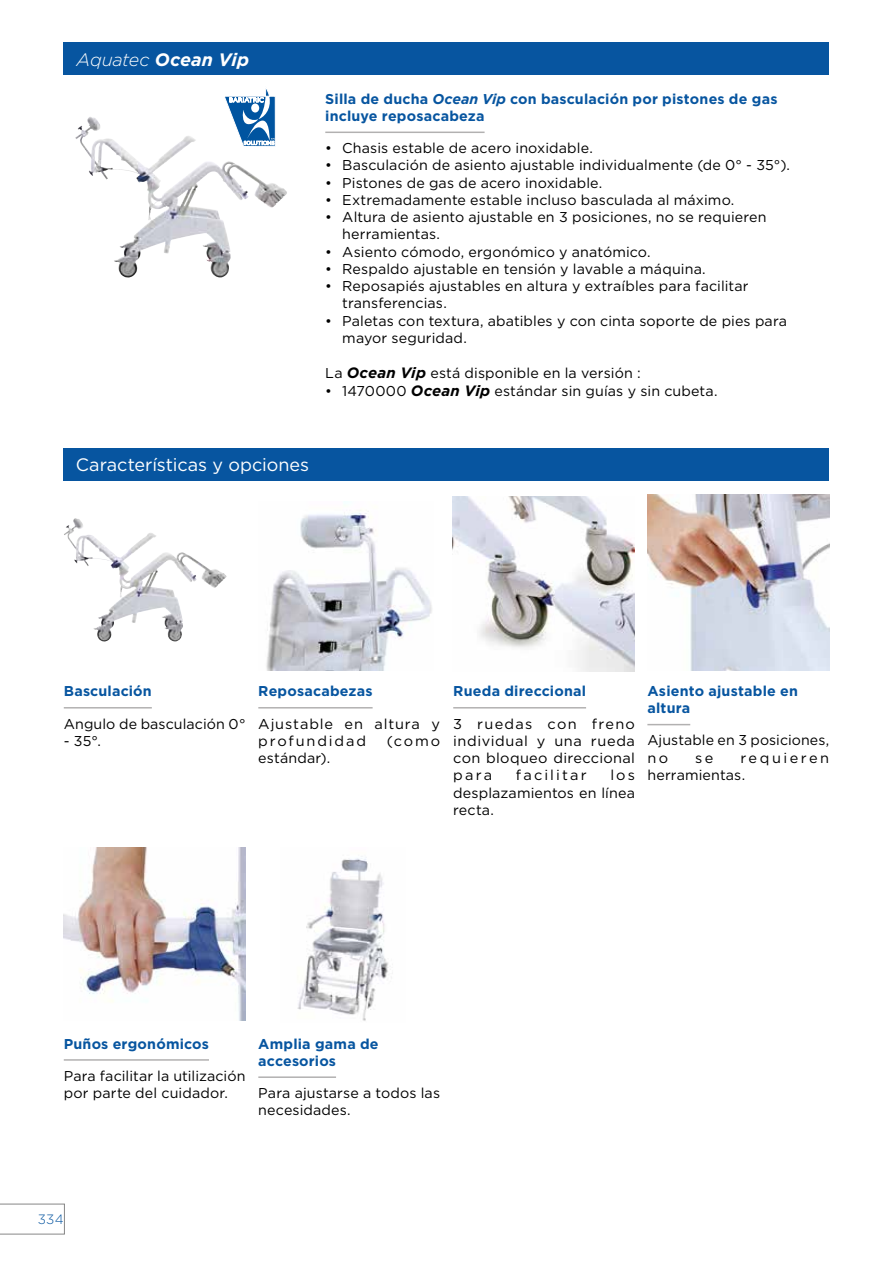
<style>
.page{position:relative;width:893px;height:1263px;background:#fff}
.page>*{position:absolute;margin:0;border:0;box-sizing:border-box;transform-origin:0 0}
.t1{font:18px "Gotham";color:#fff}
.t2{font:italic 700 18px "Gotham";letter-spacing:.005em;color:#fff}
.t3{font:14.25px/17.2px "Gotham";letter-spacing:.01em;color:#000}
.t4{font:700 14.25px/17.2px "Gotham";letter-spacing:.015em;color:#0755a0}
.t5{font:14.25px/17.2px "Gotham";letter-spacing:.065em;color:#000}
.t6{font:14.25px "Gotham";letter-spacing:.145em;color:#000}
.t7{font:300 13.5px "Gotham";color:#0755a0}
.s1{font-weight:300}
.s2{font-style:italic}
.s3{font-weight:700;font-style:italic;font-size:15px}
</style>
<div class="page">
<div style="left:63px;top:448px;width:765px;height:32px;background:#0755a0"></div>
<div style="left:64px;top:43px;width:765px;height:32px;background:#0755a0"></div>
<hr style="left:325px;top:132px;width:160px;height:1px;background:#b2b1b1">
<svg style="left:114px;top:136px;width:173px;height:142px"></svg>
<img style="left:75px;top:117px;width:76px;height:129px">
<svg style="left:223px;top:88px;width:58px;height:60px"></svg>
<img style="left:266px;top:501px;width:166px;height:169px">
<hr style="left:64px;top:707px;width:88px;height:1px;background:#b2b1b1">
<hr style="left:258px;top:707px;width:115px;height:1px;background:#b2b1b1">
<hr style="left:453px;top:707px;width:133px;height:1px;background:#b2b1b1">
<img style="left:453px;top:496px;width:182px;height:175px">
<img style="left:64px;top:519px;width:58px;height:98px">
<img style="left:647px;top:495px;width:182px;height:175px">
<hr style="left:647px;top:724px;width:43px;height:1px;background:#b2b1b1">
<img style="left:64px;top:847px;width:182px;height:173px">
<hr style="left:64px;top:1059px;width:145px;height:2px;background:#b2b1b1">
<img style="left:297px;top:856px;width:95px;height:165px">
<hr style="left:258px;top:1076px;width:78px;height:2px;background:#b2b1b1">
<svg style="left:0;top:1204px;width:65px;height:30px"></svg>
<p class="t2" style="left:77px;top:48px;width:174px"><span class="s1">Aquatec</span> Ocean Vip</p>
<p class="t4" style="left:325px;top:90px;width:454px">Silla de ducha <span class="s2">Ocean Vip</span> con basculación por pistones de gas incluye reposacabeza</p>
<p class="t3" style="left:325px;top:139px;width:269px">• Chasis estable de acero inoxidable.</p>
<p class="t3" style="left:325px;top:156px;width:466px">• Basculación de asiento ajustable individualmente (de 0° - 35°).</p>
<p class="t3" style="left:325px;top:174px;width:279px">• Pistones de gas de acero inoxidable.</p>
<p class="t3" style="left:325px;top:191px;width:411px">• Extremadamente estable incluso basculada al máximo.</p>
<p class="t3" style="left:342px;top:208px;width:426px;text-indent:-17px">• Altura de asiento ajustable en 3 posiciones, no se requieren herramientas.</p>
<p class="t3" style="left:325px;top:243px;width:327px">• Asiento cómodo, ergonómico y anatómico.</p>
<p class="t3" style="left:325px;top:260px;width:382px">• Respaldo ajustable en tensión y lavable a máquina.</p>
<p class="t3" style="left:342px;top:277px;width:408px;text-indent:-17px">• Reposapiés ajustables en altura y extraíbles para facilitar transferencias.</p>
<p class="t3" style="left:342px;top:312px;width:446px;text-indent:-17px">• Paletas con textura, abatibles y con cinta soporte de pies para mayor seguridad.</p>
<p class="t3" style="left:325px;top:364px;width:317px">La <span class="s3">Ocean Vip</span> está disponible en la versión :</p>
<p class="t3" style="left:325px;top:382px;width:394px">• 1470000 <span class="s3">Ocean Vip</span> estándar sin guías y sin cubeta.</p>
<p class="t1" style="left:76px;top:453px;width:235px">Características y opciones</p>
<p class="t4" style="left:64px;top:683px;width:90px">Basculación</p>
<p class="t3" style="left:64px;top:714px;width:183px">Angulo de basculación 0°</p>
<p class="t3" style="left:64px;top:732px;width:39px">- 35°.</p>
<p class="t4" style="left:258px;top:683px;width:116px">Reposacabezas</p>
<p class="t5" style="left:258px;top:714px;width:183px">Ajustable en altura y profundidad</p>
<p class="t3" style="left:387px;top:732px;width:55px">(como</p>
<p class="t3" style="left:258px;top:749px;width:73px">estándar).</p>
<p class="t4" style="left:453px;top:683px;width:134px">Rueda direccional</p>
<p class="t3" style="left:453px;top:714px;width:183px;text-align:justify">3 ruedas con freno individual y una rueda con bloqueo direccional para</p>
<p class="t6" style="left:516px;top:766px;width:72px">facilitar</p>
<p class="t3" style="left:453px;top:766px;width:183px;text-align:justify;text-indent:157px">los desplazamientos en línea recta.</p>
<p class="t4" style="left:647px;top:682px;width:152px">Asiento ajustable en altura</p>
<p class="t3" style="left:647px;top:731px;width:183px">Ajustable en 3 posiciones, no</p>
<p class="t3" style="left:647px;top:749px;width:183px;text-indent:93px">requieren herramientas.</p>
<p class="t3" style="left:695px;top:749px;width:20px">se</p>
<p class="t4" style="left:64px;top:1035px;width:147px">Puños ergonómicos</p>
<p class="t3" style="left:64px;top:1067px;width:183px">Para facilitar la utilización por parte del cuidador.</p>
<p class="t4" style="left:258px;top:1035px;width:122px">Amplia gama de accesorios</p>
<p class="t3" style="left:258px;top:1084px;width:183px">Para ajustarse a todos las necesidades.</p>
<p class="t7" style="left:38px;top:1211px;width:28px">334</p>
</div>
